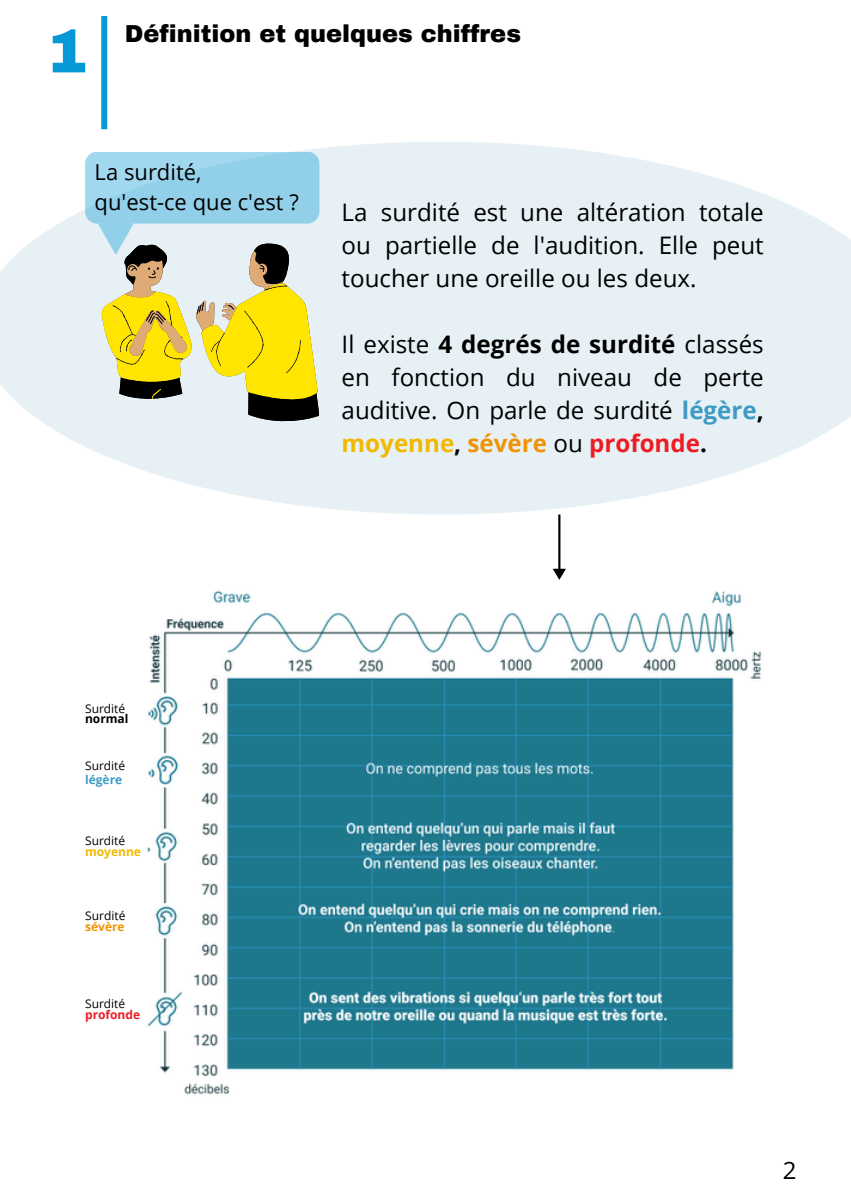
<style>
.page{position:relative;width:851px;height:1191px;background:#fff}
.page>*{position:absolute;margin:0;border:0;box-sizing:border-box;transform-origin:0 0}
.t1{font:900 62.6px "Archivo";color:#0798d7}
.t2{font:24.2px/33px "Open Sans";color:#000;text-align:justify}
.t3{font:900 24px "Archivo";color:#000}
.t4{font:24px "Open Sans";color:#000}
.t5{font:22px/30px "Open Sans";color:#000}
.t6{font:12px "Open Sans";color:#000}
.t7{font:700 12px "Open Sans";color:#ed1c24}
.t8{font:700 12px "Open Sans";color:#f2b801}
.t9{font:700 12px "Open Sans";color:#3d9bc5}
.t10{font:700 12px "Open Sans";color:#f19306}
.t11{font:700 12px "Open Sans";color:#000}
.s1{font-weight:700}
.s2{font-weight:700;color:#3d9bc5}
.s3{font-weight:700;color:#f2b801}
.s4{font-weight:700;color:#f19306}
.s5{font-weight:700;color:#ed1c24}
</style>
<div class="page">
<svg style="left:0;top:142px;width:850px;height:373px;fill:#e7f1f5"></svg>
<svg style="left:85px;top:152px;width:234px;height:276px;background:#c5d1a5"></svg>
<svg style="left:552px;top:515px;width:14px;height:65px"></svg>
<img style="left:147px;top:590px;width:615px;height:504px">
<div style="left:101px;top:16px;width:6px;height:113px;background:#0798d7"></div>
<p class="t1" style="left:46px;top:17px;width:43px">1</p>
<h1 class="t3" style="left:125px;top:21px;width:398px">Définition et quelques chiffres</h1>
<h1 class="t5" style="left:95px;top:157px;width:206px">La surdité, qu'est-ce que c'est ?</h1>
<h1 class="t2" style="left:341px;top:195px;width:423px">La surdité est une altération totale ou partielle de l'audition. Elle peut toucher une oreille ou les deux.</h1>
<p class="t2" style="left:341px;top:327px;width:423px">Il existe <span class="s1">4 degrés de surdité</span> classés en fonction du niveau de perte auditive. On parle de surdité <span class="s2">légère</span><span class="s1">, </span><span class="s3">moyenne</span><span class="s1">,</span> <span class="s4">sévère</span> ou <span class="s5">profonde</span><span class="s1">.</span></p>
<h2 class="t6" style="left:85px;top:700px;width:42px">Surdité</h2>
<p class="t11" style="left:85px;top:711px;width:45px">normal</p>
<h2 class="t6" style="left:85px;top:757px;width:42px">Surdité</h2>
<h2 class="t9" style="left:85px;top:771px;width:39px">légère</h2>
<p class="t6" style="left:85px;top:832px;width:42px">Surdité</p>
<p class="t8" style="left:85px;top:843px;width:57px">moyenne</p>
<h2 class="t6" style="left:85px;top:907px;width:42px">Surdité</h2>
<p class="t10" style="left:85px;top:918px;width:41px">sévère</p>
<p class="t6" style="left:85px;top:995px;width:42px">Surdité</p>
<h2 class="t7" style="left:85px;top:1006px;width:57px">profonde</h2>
<p class="t4" style="left:782px;top:1153px;width:15px">2</p>
</div>
